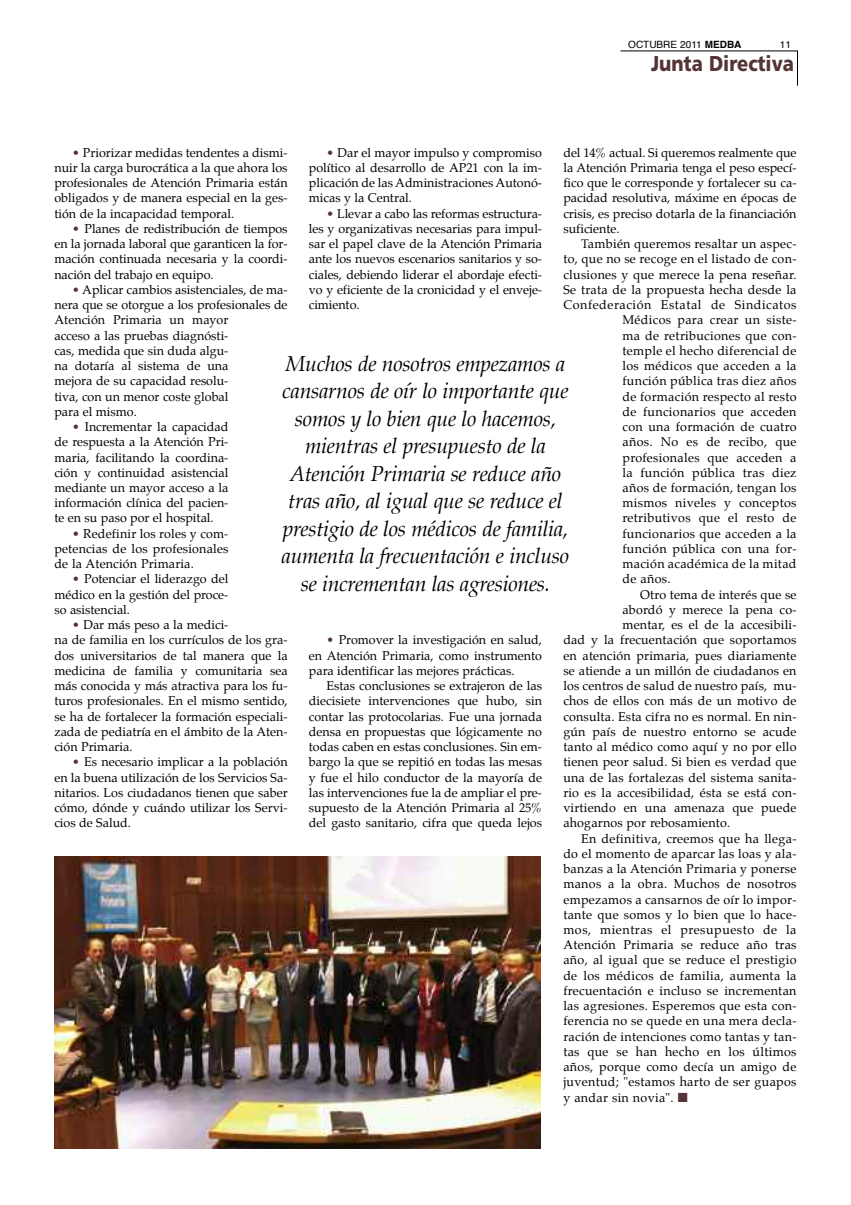
<style>
.page{position:relative;width:851px;height:1205px;background:#fff}
.page>*{position:absolute;margin:0;border:0;box-sizing:border-box;transform-origin:0 0}
.t1{font:900 21.5px "Frutiger";color:#553436;scale:.85 1}
.t2{font:italic 21.25px/27.5px "Palatino";letter-spacing:-.015em;color:#000;text-align:center}
.t3{font:12.5px/15.2px "Palatino";letter-spacing:.015em;color:#000;text-align:justify}
.t4{font:12.5px "Palatino";letter-spacing:.045em;color:#000}
.t5{font:10px "Helvetica";color:#000}
.s1{font-weight:700}
.s2{color:#553436}
</style>
<div class="page">
<hr style="left:797px;top:51px;width:1px;height:35px;background:#000">
<hr style="left:620px;top:51px;width:177px;height:1px;background:#000">
<img style="left:54px;top:856px;width:486px;height:292px">
<p class="t5" style="left:628px;top:40px;width:115px">OCTUBRE 2011 <span class="s1">MEDBA</span></p>
<p class="t5" style="left:779px;top:40px;width:13px">11</p>
<h1 class="t1" style="left:651px;top:55px;width:170px">Junta Directiva</h1>
<p class="t3" style="left:563px;top:146px;width:235px">del 14% actual. Si queremos realmente que la Atención Primaria tenga el peso especí&shy;fico que le corresponde y fortalecer su ca&shy;pacidad resolutiva, máxime en épocas de crisis, es preciso dotarla de la financiación suficiente.</p>
<p class="t3" style="left:581px;top:237px;width:217px">También queremos resaltar un aspec-</p>
<p class="t3" style="left:563px;top:252px;width:235px">to, que no se recoge en el listado de con-</p>
<p class="t3" style="left:563px;top:268px;width:235px">clusiones y que merece la pena reseñar.</p>
<p class="t3" style="left:563px;top:283px;width:235px">Se trata de la propuesta hecha desde la</p>
<p class="t4" style="left:563px;top:299px;width:235px">Confederación Estatal de Sindicatos</p>
<p class="t3" style="left:622px;top:313px;width:175px">Médicos para crear un siste-</p>
<p class="t3" style="left:622px;top:328px;width:175px">ma de retribuciones que con-</p>
<p class="t3" style="left:622px;top:344px;width:175px">temple el hecho diferencial de</p>
<p class="t3" style="left:622px;top:359px;width:175px">los médicos que acceden a la</p>
<p class="t3" style="left:622px;top:374px;width:175px">función pública tras diez años</p>
<p class="t3" style="left:622px;top:389px;width:175px">de formación respecto al resto</p>
<p class="t3" style="left:622px;top:405px;width:175px">de funcionarios que acceden</p>
<p class="t3" style="left:622px;top:420px;width:175px">con una formación de cuatro</p>
<p class="t3" style="left:622px;top:435px;width:175px">años. No es de recibo, que</p>
<p class="t3" style="left:622px;top:450px;width:175px">profesionales que acceden a</p>
<p class="t3" style="left:622px;top:466px;width:175px">la función pública tras diez</p>
<p class="t3" style="left:622px;top:481px;width:175px">años de formación, tengan los</p>
<p class="t3" style="left:622px;top:496px;width:175px">mismos niveles y conceptos</p>
<p class="t3" style="left:622px;top:511px;width:175px">retributivos que el resto de</p>
<p class="t3" style="left:622px;top:527px;width:175px">funcionarios que acceden a la</p>
<p class="t3" style="left:622px;top:542px;width:175px">función pública con una for-</p>
<p class="t3" style="left:622px;top:557px;width:175px">mación académica de la mitad</p>
<p class="t3" style="left:622px;top:572px;width:50px">de años.</p>
<p class="t3" style="left:640px;top:588px;width:158px">Otro tema de interés que se</p>
<p class="t3" style="left:622px;top:603px;width:175px">abordó y merece la pena co-</p>
<p class="t3" style="left:622px;top:618px;width:175px">mentar, es el de la accesibili-</p>
<p class="t3" style="left:563px;top:633px;width:235px">dad y la frecuentación que soportamos</p>
<p class="t3" style="left:563px;top:648px;width:235px">en atención primaria, pues diariamente</p>
<p class="t3" style="left:563px;top:664px;width:235px">se atiende a un millón de ciudadanos en</p>
<p class="t3" style="left:563px;top:679px;width:235px">los centros de salud de nuestro país, mu-</p>
<p class="t3" style="left:563px;top:694px;width:235px">chos de ellos con más de un motivo de</p>
<p class="t3" style="left:563px;top:709px;width:235px">consulta. Esta cifra no es normal. En nin-</p>
<p class="t3" style="left:563px;top:725px;width:235px">gún país de nuestro entorno se acude</p>
<p class="t3" style="left:563px;top:740px;width:235px">tanto al médico como aquí y no por ello</p>
<p class="t3" style="left:563px;top:755px;width:235px">tienen peor salud. Si bien es verdad que</p>
<p class="t3" style="left:563px;top:770px;width:235px">una de las fortalezas del sistema sanita-</p>
<p class="t3" style="left:563px;top:786px;width:235px">rio es la accesibilidad, ésta se está con-</p>
<p class="t3" style="left:563px;top:801px;width:235px">virtiendo en una amenaza que puede</p>
<p class="t3" style="left:563px;top:816px;width:168px">ahogarnos por rebosamiento.</p>
<p class="t3" style="left:581px;top:831px;width:217px">En definitiva, creemos que ha llega-</p>
<p class="t3" style="left:563px;top:847px;width:235px">do el momento de aparcar las loas y ala-</p>
<p class="t3" style="left:563px;top:862px;width:235px">banzas a la Atención Primaria y ponerse</p>
<p class="t3" style="left:563px;top:877px;width:235px">manos a la obra. Muchos de nosotros</p>
<p class="t3" style="left:563px;top:892px;width:235px">empezamos a cansarnos de oír lo impor-</p>
<p class="t3" style="left:563px;top:908px;width:235px">tante que somos y lo bien que lo hace-</p>
<p class="t4" style="left:563px;top:924px;width:235px">mos, mientras el presupuesto de la</p>
<p class="t3" style="left:563px;top:938px;width:235px">Atención Primaria se reduce año tras</p>
<p class="t3" style="left:563px;top:953px;width:235px">año, al igual que se reduce el prestigio</p>
<p class="t3" style="left:563px;top:968px;width:235px">de los médicos de familia, aumenta la</p>
<p class="t3" style="left:563px;top:984px;width:235px">frecuentación e incluso se incrementan</p>
<p class="t3" style="left:563px;top:999px;width:235px">las agresiones. Esperemos que esta con-</p>
<p class="t3" style="left:563px;top:1014px;width:235px">ferencia no se quede en una mera decla-</p>
<p class="t3" style="left:563px;top:1029px;width:235px">ración de intenciones como tantas y tan-</p>
<p class="t3" style="left:563px;top:1045px;width:235px">tas que se han hecho en los últimos</p>
<p class="t3" style="left:563px;top:1060px;width:235px">años, porque como decía un amigo de</p>
<p class="t3" style="left:563px;top:1075px;width:235px">juventud; "estamos harto de ser guapos</p>
<p class="t3" style="left:563px;top:1090px;width:126px">y andar sin novia". <span class="s2">■</span></p>
<p class="t3" style="left:309px;top:146px;width:235px;text-indent:18px"><span class="s2">•</span> Dar el mayor impulso y compromiso político al desarrollo de AP21 con la im&shy;plicación de las Administraciones Autonó&shy;micas y la Central.</p>
<p class="t3" style="left:309px;top:207px;width:235px;text-indent:18px"><span class="s2">•</span> Llevar a cabo las reformas estructura&shy;les y organizativas necesarias para impul&shy;sar el papel clave de la Atención Primaria ante los nuevos escenarios sanitarios y so&shy;ciales, debiendo liderar el abordaje efecti&shy;vo y eficiente de la cronicidad y el enveje&shy;cimiento.</p>
<p class="t3" style="left:54px;top:146px;width:235px;text-indent:18px"><span class="s2">•</span> Priorizar medidas tendentes a dismi&shy;nuir la carga burocrática a la que ahora los profesionales de Atención Primaria están obligados y de manera especial en la ges&shy;tión de la incapacidad temporal.</p>
<p class="t3" style="left:54px;top:222px;width:235px;text-indent:18px"><span class="s2">•</span> Planes de redistribución de tiempos en la jornada laboral que garanticen la for&shy;mación continuada necesaria y la coordi&shy;nación del trabajo en equipo.</p>
<p class="t3" style="left:54px;top:283px;width:235px;text-align:left;text-indent:18px"><span class="s2">•</span> Aplicar cambios asistenciales, de ma&shy;nera que se otorgue a los profesionales de<br>Atención Primaria un mayor<br>acceso a las pruebas diagnósti-<br>cas, medida que sin duda algu-<br>na dotaría al sistema de una<br>mejora de su capacidad resolu-<br>tiva, con un menor coste global<br>para el mismo.</p>
<p class="t3" style="left:54px;top:420px;width:175px;text-indent:18px"><span class="s2">•</span> Incrementar la capacidad de respuesta a la Atención Pri&shy;maria, facilitando la coordina&shy;ción y continuidad asistencial mediante un mayor acceso a la información clínica del pacien&shy;te en su paso por el hospital.</p>
<p class="t3" style="left:54px;top:527px;width:175px;text-indent:18px"><span class="s2">•</span> Redefinir los roles y com&shy;petencias de los profesionales de la Atención Primaria.</p>
<p class="t3" style="left:54px;top:572px;width:175px;text-indent:18px"><span class="s2">•</span> Potenciar el liderazgo del médico en la gestión del proce&shy;so asistencial.</p>
<p class="t3" style="left:54px;top:618px;width:235px;text-align:left;text-indent:18px"><span class="s2">•</span> Dar más peso a la medici-<br>na de familia en los currículos de los gra&shy;dos universitarios de tal manera que la medicina de familia y comunitaria sea más conocida y más atractiva para los fu&shy;turos profesionales. En el mismo sentido, se ha de fortalecer la formación especiali&shy;zada de pediatría en el ámbito de la Aten&shy;ción Primaria.</p>
<p class="t3" style="left:54px;top:755px;width:235px;text-indent:18px"><span class="s2">•</span> Es necesario implicar a la población en la buena utilización de los Servicios Sa&shy;nitarios. Los ciudadanos tienen que saber cómo, dónde y cuándo utilizar los Servi&shy;cios de Salud.</p>
<p class="t2" style="left:281px;top:351px;width:289px">Muchos de nosotros empezamos a cansarnos de oír lo importante que somos y lo bien que lo hacemos, mientras el presupuesto de la<br>Atención Primaria se reduce año tras año, al igual que se reduce el prestigio de los médicos de familia, aumenta la frecuentación e incluso se incrementan las agresiones.</p>
<p class="t3" style="left:309px;top:633px;width:235px;text-indent:18px"><span class="s2">•</span> Promover la investigación en salud, en Atención Primaria, como instrumento para identificar las mejores prácticas.</p>
<p class="t3" style="left:309px;top:679px;width:235px;text-indent:18px">Estas conclusiones se extrajeron de las diecisiete intervenciones que hubo, sin contar las protocolarias. Fue una jornada densa en propuestas que lógicamente no todas caben en estas conclusiones. Sin em&shy;bargo la que se repitió en todas las mesas y fue el hilo conductor de la mayoría de las intervenciones fue la de ampliar el pre&shy;supuesto de la Atención Primaria al 25% del gasto sanitario, cifra que queda lejos</p>
</div>
